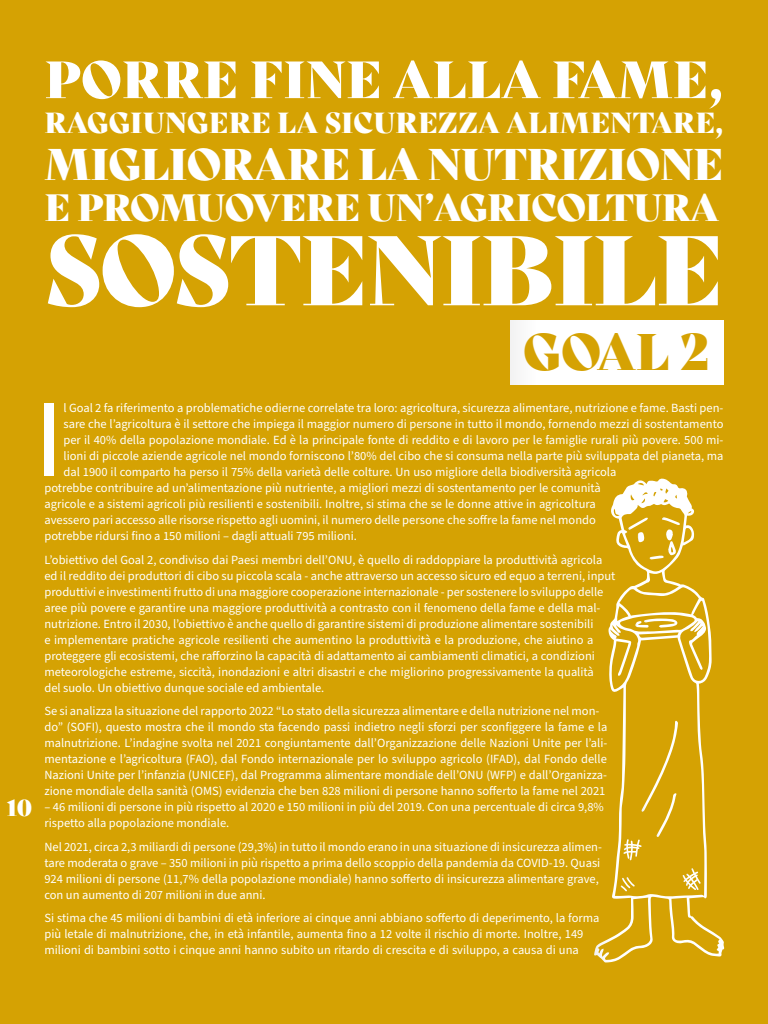
<style>
.page{position:relative;width:768px;height:1024px;background:#d5a203}
.page>*{position:absolute;margin:0;border:0;box-sizing:border-box;transform-origin:0 0}
.t1{font:110.05px "Source Sans Pro";color:#fff}
.t2{font:96px "Bely Display";letter-spacing:-.02em;color:#fff}
.t3{font:50.85px "Bely Display";color:#fff}
.t4{font:50px "Bely Display";color:#d5a203}
.t5{font:43.15px "Bely Display";letter-spacing:-.02em;color:#fff}
.t6{font:37px "Bely Display";letter-spacing:-.02em;color:#fff}
.t7{font:28.25px "Bely Display";color:#fff}
.t8{font:22.5px "Bely Display";color:#fff}
.t9{font:12.5px/16px "Source Sans Pro";color:#fff}
</style>
<div class="page">
<div style="left:510px;top:320px;width:214px;height:64px;background:#fff"></div>
<svg style="left:594px;top:479px;width:130px;height:484px"></svg>
<svg style="left:683px;top:868px;width:18px;height:22px"></svg>
<svg style="left:623px;top:721px;width:55px;height:139px"></svg>
<svg style="left:621px;top:877px;width:14px;height:14px"></svg>
<h3 class="t8" style="left:7px;top:790px;width:27px">10</h3>
<h3 class="t3" style="left:44px;top:39px;width:681px">PORRE FINE ALLA FAME,</h3>
<h3 class="t7" style="left:44px;top:100px;width:681px">RAGGIUNGERE LA SICUREZZA ALIMENTARE,</h3>
<h3 class="t5" style="left:44px;top:129px;width:681px">MIGLIORARE LA NUTRIZIONE</h3>
<h3 class="t6" style="left:44px;top:178px;width:676px">E PROMUOVERE UN’AGRICOLTURA</h3>
<h2 class="t2" style="left:44px;top:193px;width:681px">SOSTENIBILE</h2>
<h3 class="t4" style="left:523px;top:312px;width:187px">GOAL 2</h3>
<h1 class="t1" style="left:35px;top:366px;width:30px">I</h1>
<p class="t9" style="left:63px;top:400px;width:661px">l Goal 2 fa riferimento a problematiche odierne correlate tra loro: agricoltura, sicurezza alimentare, nutrizione e fame. Basti pen-</p>
<p class="t9" style="left:63px;top:416px;width:662px">sare che l’agricoltura è il settore che impiega il maggior numero di persone in tutto il mondo, fornendo mezzi di sostentamento</p>
<p class="t9" style="left:63px;top:432px;width:662px">per il 40% della popolazione mondiale. Ed è la principale fonte di reddito e di lavoro per le famiglie rurali più povere. 500 mi-</p>
<p class="t9" style="left:63px;top:448px;width:662px">lioni di piccole aziende agricole nel mondo forniscono l’80% del cibo che si consuma nella parte più sviluppata del pianeta, ma</p>
<p class="t9" style="left:63px;top:464px;width:554px">dal 1900 il comparto ha perso il 75% della varietà delle colture. Un uso migliore della biodiversità agricola</p>
<p class="t9" style="left:44px;top:480px;width:558px">potrebbe contribuire ad un’alimentazione più nutriente, a migliori mezzi di sostentamento per le comunità</p>
<p class="t9" style="left:44px;top:496px;width:553px">agricole e a sistemi agricoli più resilienti e sostenibili. Inoltre, si stima che se le donne attive in agricoltura</p>
<p class="t9" style="left:44px;top:512px;width:553px">avessero pari accesso alle risorse rispetto agli uomini, il numero delle persone che soffre la fame nel mondo</p>
<p class="t9" style="left:44px;top:528px;width:314px">potrebbe ridursi fino a 150 milioni – dagli attuali 795 milioni.</p>
<p class="t9" style="left:44px;top:552px;width:573px">L’obiettivo del Goal 2, condiviso dai Paesi membri dell’ONU, è quello di raddoppiare la produttività agricola ed il reddito dei produttori di cibo su piccola scala - anche attraverso un accesso sicuro ed equo a terreni, input produttivi e investimenti frutto di una maggiore cooperazione internazionale - per sostenere lo sviluppo delle aree più povere e garantire una maggiore produttività a contrasto con il fenomeno della fame e della mal&shy;nutrizione. Entro il 2030, l’obiettivo è anche quello di garantire sistemi di produzione alimentare sostenibili<br>e implementare pratiche agricole resilienti che aumentino la produttività e la produzione, che aiutino a proteggere gli ecosistemi, che rafforzino la capacità di adattamento ai cambiamenti climatici, a condizioni meteorologiche estreme, siccità, inondazioni e altri disastri e che migliorino progressivamente la qualità<br>del suolo. Un obiettivo dunque sociale ed ambientale.</p>
<p class="t9" style="left:44px;top:703px;width:564px">Se si analizza la situazione del rapporto 2022 “Lo stato della sicurezza alimentare e della nutrizione nel mon&shy;do” (SOFI), questo mostra che il mondo sta facendo passi indietro negli sforzi per sconfiggere la fame e la malnutrizione. L’indagine svolta nel 2021 congiuntamente dall’Organizzazione delle Nazioni Unite per l’ali&shy;mentazione e l’agricoltura (FAO), dal Fondo internazionale per lo sviluppo agricolo (IFAD), dal Fondo delle Nazioni Unite per l’infanzia (UNICEF), dal Programma alimentare mondiale dell’ONU (WFP) e dall’Organizza&shy;zione mondiale della sanità (OMS) evidenzia che ben 828 milioni di persone hanno sofferto la fame nel 2021</p>
<p class="t9" style="left:44px;top:799px;width:561px">– 46 milioni di persone in più rispetto al 2020 e 150 milioni in più del 2019. Con una percentuale di circa 9,8% rispetto alla popolazione mondiale.</p>
<p class="t9" style="left:44px;top:839px;width:559px">Nel 2021, circa 2,3 miliardi di persone (29,3%) in tutto il mondo erano in una situazione di insicurezza alimen&shy;tare moderata o grave – 350 milioni in più rispetto a prima dello scoppio della pandemia da COVID-19. Quasi 924 milioni di persone (11,7% della popolazione mondiale) hanno sofferto di insicurezza alimentare grave, con un aumento di 207 milioni in due anni.</p>
<p class="t9" style="left:44px;top:910px;width:557px">Si stima che 45 milioni di bambini di età inferiore ai cinque anni abbiano sofferto di deperimento, la forma più letale di malnutrizione, che, in età infantile, aumenta fino a 12 volte il rischio di morte. Inoltre, 149 milioni di bambini sotto i cinque anni hanno subito un ritardo di crescita e di sviluppo, a causa di una</p>
</div>
